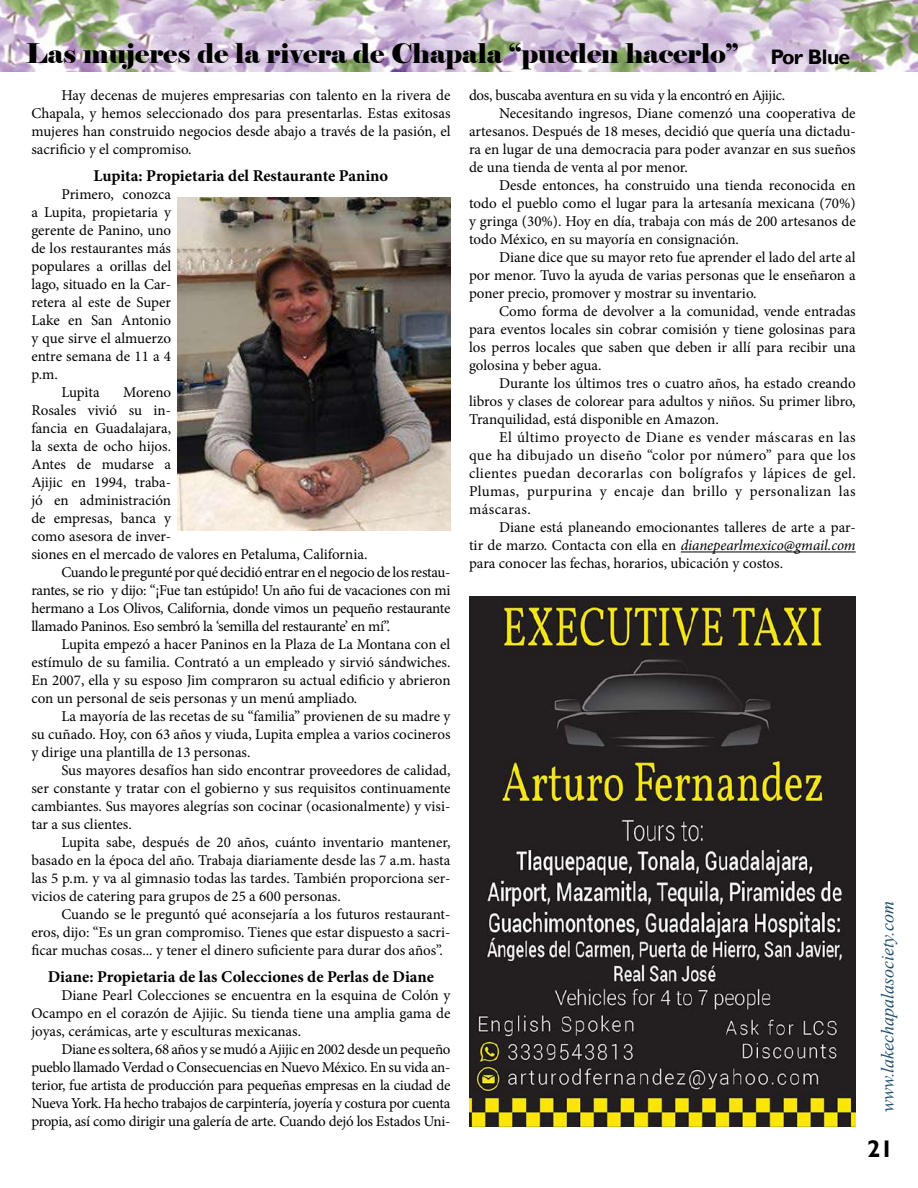
<style>
.page{position:relative;width:918px;height:1188px;background:#fff}
.page>*{position:absolute;margin:0;border:0;box-sizing:border-box;transform-origin:0 0}
.t1{font:27px "Elephant";color:#000}
.t2{font:700 24px "Gill Sans";color:#000}
.t3{font:700 21px "Gill Sans";letter-spacing:-.03em;color:#000}
.t4{font:italic 18px "Times New Roman";color:#214f6c}
.t5{font:700 16.5px "Minion Pro";color:#000}
.t6{font:15px/18px "Minion Pro";color:#000;text-align:justify}
.t7{font:15px "Minion Pro";letter-spacing:-.02em;color:#000}
.t8{font:15px "Minion Pro";letter-spacing:.03em;color:#000}
.t9{font:15px "Minion Pro";letter-spacing:.025em;color:#000}
.s1{font-style:italic}
</style>
<div class="page">
<img style="left:0;top:0;width:918px;height:72px">
<hr style="left:681px;top:552px;width:175px;height:1px;background:#000">
<img style="left:178px;top:197px;width:272px;height:334px">
<img style="left:469px;top:596px;width:387px;height:530px">
<h1 class="t1" style="left:26px;top:36px;width:714px">Las mujeres de la rivera de Chapala “pueden hacerlo”</h1>
<h3 class="t3" style="left:771px;top:44px;width:81px">Por Blue</h3>
<p class="t6" style="left:31px;top:87px;width:421px;text-indent:30px">Hay decenas de mujeres empresarias con talento en la rivera de Chapala, y hemos seleccionado dos para presentarlas. Estas exitosas mujeres han construido negocios desde abajo a través de la pasión, el sacrificio y el compromiso.</p>
<p class="t5" style="left:94px;top:165px;width:296px">Lupita: Propietaria del Restaurante Panino</p>
<p class="t6" style="left:61px;top:186px;width:111px">Primero, conozca</p>
<p class="t6" style="left:31px;top:204px;width:141px">a Lupita, propietaria y</p>
<p class="t6" style="left:31px;top:222px;width:141px">gerente de Panino, uno</p>
<p class="t6" style="left:31px;top:240px;width:141px">de los restaurantes más</p>
<p class="t6" style="left:31px;top:258px;width:141px">populares a orillas del</p>
<p class="t6" style="left:31px;top:276px;width:141px">lago, situado en la Car-</p>
<p class="t6" style="left:31px;top:294px;width:141px">retera al este de Super</p>
<p class="t6" style="left:31px;top:312px;width:141px">Lake en San Antonio</p>
<p class="t6" style="left:31px;top:330px;width:141px">y que sirve el almuerzo</p>
<p class="t6" style="left:31px;top:348px;width:141px">entre semana de 11 a 4</p>
<p class="t6" style="left:31px;top:366px;width:28px">p.m.</p>
<p class="t6" style="left:61px;top:384px;width:40px">Lupita</p>
<p class="t6" style="left:123px;top:384px;width:49px">Moreno</p>
<p class="t6" style="left:31px;top:402px;width:141px">Rosales vivió su in-</p>
<p class="t6" style="left:31px;top:420px;width:141px">fancia en Guadalajara,</p>
<p class="t6" style="left:31px;top:438px;width:141px">la sexta de ocho hijos.</p>
<p class="t6" style="left:31px;top:456px;width:141px">Antes de mudarse a</p>
<p class="t6" style="left:31px;top:474px;width:141px">Ajijic en 1994, traba-</p>
<p class="t6" style="left:31px;top:492px;width:141px">jó en administración</p>
<p class="t6" style="left:31px;top:510px;width:141px">de empresas, banca y</p>
<p class="t6" style="left:31px;top:528px;width:141px">como asesora de inver-</p>
<p class="t6" style="left:31px;top:546px;width:338px">siones en el mercado de valores en Petaluma, California.</p>
<p class="t7" style="left:61px;top:563px;width:391px">Cuando le pregunté por qué decidió entrar en el negocio de los restau-</p>
<p class="t7" style="left:31px;top:581px;width:421px">rantes, se rio y dijo: “¡Fue tan estúpido! Un año fui de vacaciones con mi</p>
<p class="t7" style="left:31px;top:599px;width:421px">hermano a Los Olivos, California, donde vimos un pequeño restaurante</p>
<p class="t7" style="left:31px;top:617px;width:360px">llamado Paninos. Eso sembró la ‘semilla del restaurante’ en mí”.</p>
<p class="t6" style="left:61px;top:636px;width:391px">Lupita empezó a hacer Paninos en la Plaza de La Montana con el</p>
<p class="t6" style="left:31px;top:654px;width:421px">estímulo de su familia. Contrató a un empleado y sirvió sándwiches.</p>
<p class="t6" style="left:31px;top:672px;width:421px">En 2007, ella y su esposo Jim compraron su actual edificio y abrieron</p>
<p class="t6" style="left:31px;top:690px;width:328px">con un personal de seis personas y un menú ampliado.</p>
<p class="t6" style="left:61px;top:708px;width:391px">La mayoría de las recetas de su “familia” provienen de su madre y</p>
<p class="t6" style="left:31px;top:726px;width:421px">su cuñado. Hoy, con 63 años y viuda, Lupita emplea a varios cocineros</p>
<p class="t6" style="left:31px;top:744px;width:221px">y dirige una plantilla de 13 personas.</p>
<p class="t6" style="left:61px;top:762px;width:391px">Sus mayores desafíos han sido encontrar proveedores de calidad,</p>
<p class="t6" style="left:31px;top:780px;width:421px">ser constante y tratar con el gobierno y sus requisitos continuamente</p>
<p class="t6" style="left:31px;top:798px;width:421px">cambiantes. Sus mayores alegrías son cocinar (ocasionalmente) y visi-</p>
<p class="t6" style="left:31px;top:816px;width:102px">tar a sus clientes.</p>
<p class="t6" style="left:61px;top:834px;width:391px">Lupita sabe, después de 20 años, cuánto inventario mantener,</p>
<p class="t6" style="left:31px;top:852px;width:421px">basado en la época del año. Trabaja diariamente desde las 7 a.m. hasta</p>
<p class="t6" style="left:31px;top:870px;width:421px">las 5 p.m. y va al gimnasio todas las tardes. También proporciona ser-</p>
<p class="t6" style="left:31px;top:888px;width:311px">vicios de catering para grupos de 25 a 600 personas.</p>
<p class="t6" style="left:61px;top:906px;width:391px">Cuando se le preguntó qué aconsejaría a los futuros restaurant-</p>
<p class="t6" style="left:31px;top:924px;width:421px">eros, dijo: “Es un gran compromiso. Tienes que estar dispuesto a sacri-</p>
<p class="t6" style="left:31px;top:942px;width:413px">ficar muchas cosas... y tener el dinero suficiente para durar dos años”.</p>
<p class="t5" style="left:48px;top:966px;width:388px">Diane: Propietaria de las Colecciones de Perlas de Diane</p>
<p class="t6" style="left:31px;top:987px;width:421px;text-indent:30px">Diane Pearl Colecciones se encuentra en la esquina de Colón y Ocampo en el corazón de Ajijic. Su tienda tiene una amplia gama de joyas, cerámicas, arte y esculturas mexicanas.</p>
<p class="t6" style="left:31px;top:1041px;width:421px;text-indent:30px">Diane es soltera, 68 años y se mudó a Ajijic en 2002 desde un pequeño pueblo llamado Verdad o Consecuencias en Nuevo México. En su vida an&shy;terior, fue artista de producción para pequeñas empresas en la ciudad de Nueva York. Ha hecho trabajos de carpintería, joyería y costura por cuenta propia, así como dirigir una galería de arte. Cuando dejó los Estados Uni-</p>
<p class="t7" style="left:469px;top:86px;width:318px">dos, buscaba aventura en su vida y la encontró en Ajijic.</p>
<p class="t6" style="left:499px;top:105px;width:358px">Necesitando ingresos, Diane comenzó una cooperativa de</p>
<p class="t6" style="left:469px;top:123px;width:388px">artesanos. Después de 18 meses, decidió que quería una dictadu-</p>
<p class="t6" style="left:469px;top:141px;width:388px">ra en lugar de una democracia para poder avanzar en sus sueños</p>
<p class="t6" style="left:469px;top:159px;width:220px">de una tienda de venta al por menor.</p>
<p class="t6" style="left:499px;top:177px;width:358px">Desde entonces, ha construido una tienda reconocida en</p>
<p class="t6" style="left:469px;top:195px;width:388px">todo el pueblo como el lugar para la artesanía mexicana (70%)</p>
<p class="t6" style="left:469px;top:213px;width:388px">y gringa (30%). Hoy en día, trabaja con más de 200 artesanos de</p>
<p class="t6" style="left:469px;top:231px;width:272px">todo México, en su mayoría en consignación.</p>
<p class="t6" style="left:499px;top:249px;width:358px">Diane dice que su mayor reto fue aprender el lado del arte al</p>
<p class="t6" style="left:469px;top:267px;width:388px">por menor. Tuvo la ayuda de varias personas que le enseñaron a</p>
<p class="t6" style="left:469px;top:285px;width:289px">poner precio, promover y mostrar su inventario.</p>
<p class="t6" style="left:499px;top:303px;width:358px">Como forma de devolver a la comunidad, vende entradas</p>
<p class="t6" style="left:469px;top:321px;width:388px">para eventos locales sin cobrar comisión y tiene golosinas para</p>
<p class="t6" style="left:469px;top:339px;width:388px">los perros locales que saben que deben ir allí para recibir una</p>
<p class="t6" style="left:469px;top:357px;width:134px">golosina y beber agua.</p>
<p class="t6" style="left:499px;top:375px;width:358px">Durante los últimos tres o cuatro años, ha estado creando</p>
<p class="t6" style="left:469px;top:393px;width:388px">libros y clases de colorear para adultos y niños. Su primer libro,</p>
<p class="t6" style="left:469px;top:411px;width:251px">Tranquilidad, está disponible en Amazon.</p>
<p class="t8" style="left:499px;top:428px;width:358px">El último proyecto de Diane es vender máscaras en las</p>
<p class="t8" style="left:469px;top:446px;width:388px">que ha dibujado un diseño “color por número” para que los</p>
<p class="t8" style="left:469px;top:464px;width:388px">clientes puedan decorarlas con bolígrafos y lápices de gel.</p>
<p class="t8" style="left:469px;top:482px;width:388px">Plumas, purpurina y encaje dan brillo y personalizan las</p>
<p class="t9" style="left:469px;top:500px;width:63px">máscaras.</p>
<p class="t6" style="left:499px;top:519px;width:358px">Diane está planeando emocionantes talleres de arte a par-</p>
<p class="t6" style="left:469px;top:537px;width:388px">tir de marzo. Contacta con ella en <span class="s1">dianepearlmexico@gmail.com</span></p>
<p class="t6" style="left:469px;top:555px;width:316px">para conocer las fechas, horarios, ubicación y costos.</p>
<p class="t4" style="left:875px;top:1112px;width:212px;rotate:-90deg">www.lakechapalasociety.com</p>
<h2 class="t2" style="left:867px;top:1134px;width:28px">21</h2>
</div>
